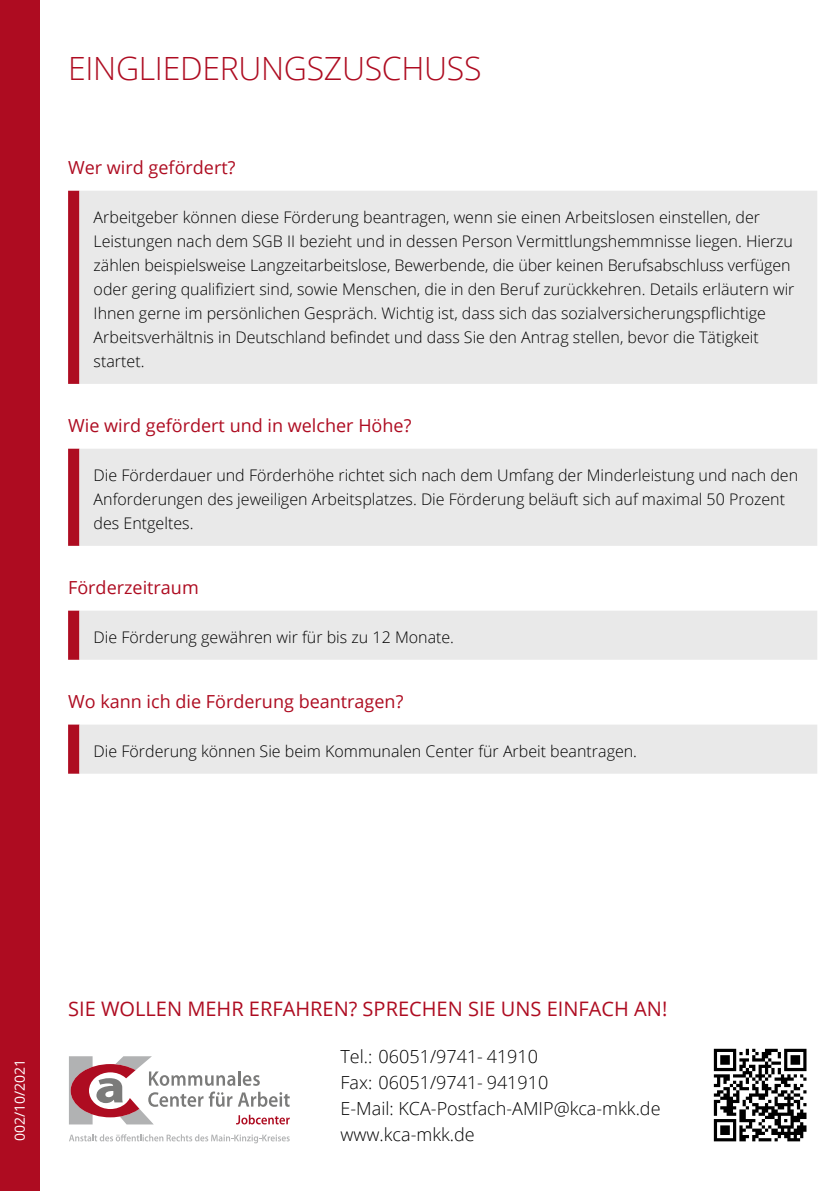
<style>
.page{position:relative;width:840px;height:1191px;background:#fff}
.page>*{position:absolute;margin:0;border:0;box-sizing:border-box;transform-origin:0 0}
.t1{font:300 32px "Open Sans";letter-spacing:-.01em;color:#ae0c21}
.t2{font:20px "Open Sans";color:#ae0c21}
.t3{font:18px "Open Sans";color:#ae0c21}
.t4{font:300 18px/26px "Open Sans";color:#000}
.t5{font:300 16px/24px "Open Sans";color:#000}
.t6{font:14px "Open Sans";color:#fff}
</style>
<div class="page">
<svg style="left:713px;top:1048px;width:93px;height:93px"></svg>
<svg style="left:69px;top:1134px;width:220px;height:9px"></svg>
<svg style="left:69px;top:1056px;width:220px;height:68px"></svg>
<div style="left:0;top:0;width:40px;height:1191px;background:#ae0c21"></div>
<svg style="left:68px;top:191px;width:11px;height:582px"></svg>
<svg style="left:79px;top:191px;width:737px;height:582px;fill:#e9e9e9"></svg>
<h1 class="t1" style="left:68px;top:46px;width:414px">Eingliederungszuschuss</h1>
<p class="t3" style="left:68px;top:155px;width:169px">Wer wird gefördert?</p>
<p class="t5" style="left:94px;top:205px;width:702px">Arbeitgeber können diese Förderung beantragen, wenn sie einen Arbeitslosen einstellen, der -Leistungen nach dem SGB II bezieht und in dessen Person Vermittlungshemmnisse liegen. H ierzu zählen beispielsweise Langzeitarbeitslose, Bewerbende, die über keinen Berufsabschluss verfügen oder gering qualifiziert sind, sowie Menschen, die in den Beruf zurückkehren. Details erläutern wir Ihnen gerne im persönlichen Gespräch. Wichtig ist, dass sich das sozialversicherungspflichtige Arbeitsverhältnis in Deutschland befindet und dass Sie den Antrag stellen, bevor die Tätigkeit startet.</p>
<p class="t3" style="left:68px;top:413px;width:344px">Wie wird gefördert und in welcher Höhe?</p>
<p class="t5" style="left:94px;top:462px;width:705px">Die Förderdauer und Förderhöhe richtet sich nach dem U mfang der Minderleistung und nach den<br>Anforderungen des jeweiligen Arbeitsplatzes. Die Förderung beläuft sich auf maximal 50 Prozent des E ntgeltes.</p>
<p class="t3" style="left:68px;top:575px;width:132px">Förderzeitraum</p>
<p class="t5" style="left:94px;top:624px;width:362px">Die Förderung gewähren wir für bis zu 12 Monate.</p>
<p class="t3" style="left:68px;top:688px;width:336px">Wo kann ich die Förderung beantragen?</p>
<p class="t5" style="left:94px;top:738px;width:544px">Die Förderung können Sie beim Kommunalen Center für Arbeit beantragen.</p>
<p class="t6" style="left:10px;top:1141px;width:84px;rotate:-90deg">002/10/2021</p>
<p class="t2" style="left:68px;top:994px;width:600px">Sie wollen mehr erfahren? Sprechen Sie uns einfach an!</p>
<p class="t4" style="left:340px;top:1043px;width:321px">Tel.: 06051/9741- 41910<br>Fax: 06051/9741- 941910<br>E-Mail: KCA-Postfach-AMIP@kca-mkk.de www.kca-mkk.de</p>
</div>
